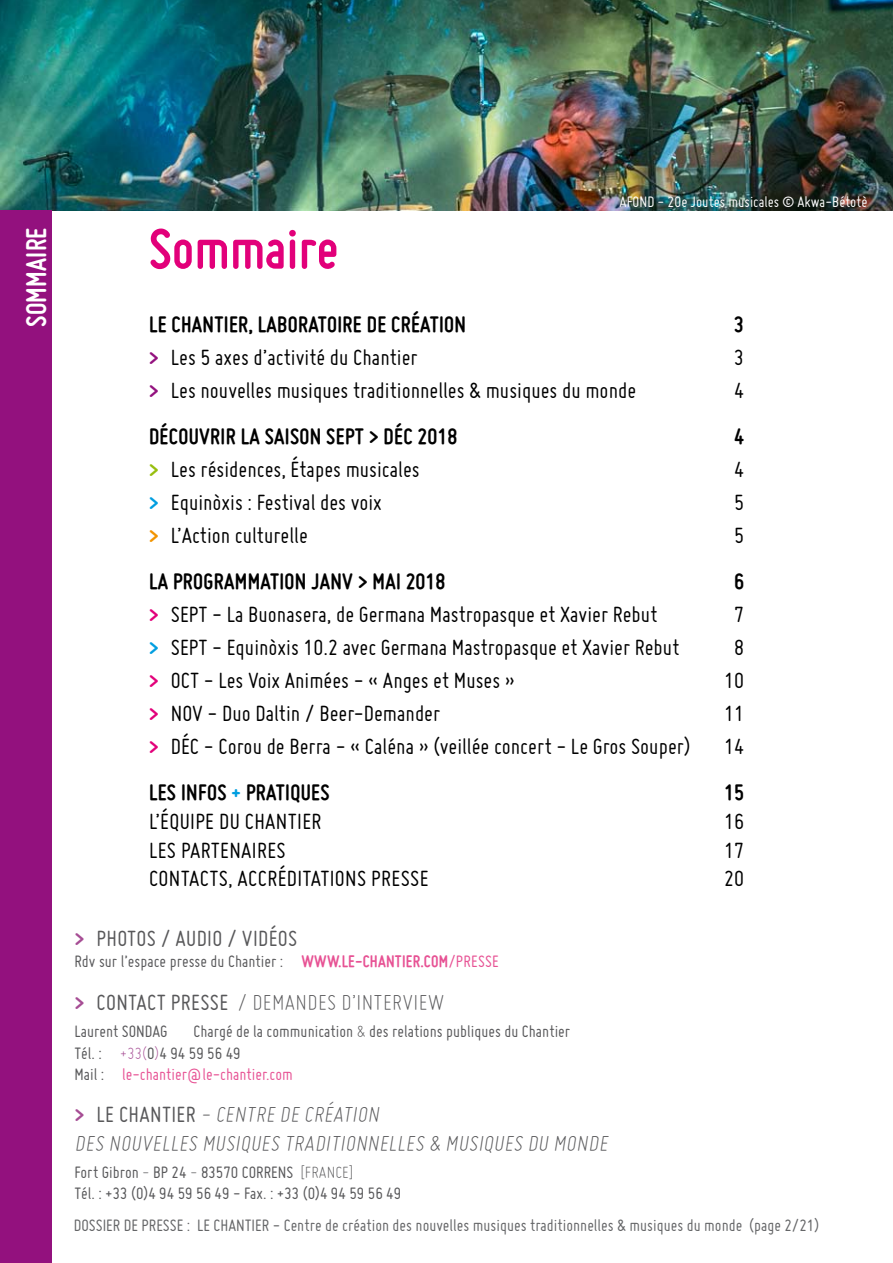
<style>
.page{position:relative;width:893px;height:1263px;background:#fff}
.page>*{position:absolute;margin:0;border:0;box-sizing:border-box;transform-origin:0 0}
.t1{font:700 60px "Miso";color:#e2007a}
.t2{font:700 30px "Miso";color:#fff}
.t3{font:24px "Miso";color:#000}
.t4{font:700 24px "Miso";letter-spacing:.015em;color:#000}
.t5{font:italic 300 24px/28.8px "Miso";color:#58585a}
.t6{font:24px "Miso";letter-spacing:.015em;color:#58585a}
.t7{font:300 24px "Miso";letter-spacing:.015em;color:#58585a}
.t8{font:18px/21.6px "Miso";color:#58585a}
.t9{font:18px "Miso";color:#646567}
.t10{font:16.5px "Miso";color:#fff}
.s1{font-weight:700;color:#93117e}
.s2{font-weight:700;color:#97be0d}
.s3{font-weight:700;color:#009ee0}
.s4{font-weight:700;color:#f29400}
.s5{font-weight:700;color:#e2007a}
.s6{color:#009ee0}
.s7{font-weight:700;color:#a64d94}
.s8{font-weight:700;color:#e75294}
.s9{color:#e75294}
.s10{font-weight:300}
.s11{font-weight:300;color:#a64d94}
.s12{font-weight:700;font-style:normal;color:#a64d94}
.s13{font-weight:400;font-style:normal}
</style>
<div class="page">
<img style="left:0;top:0;width:893px;height:210px">
<div style="left:0;top:210px;width:51px;height:1053px;background:#93117e"></div>
<p class="t2" style="left:19px;top:327px;width:100px;rotate:-90deg">SOMMAIRE</p>
<h1 class="t1" style="left:149px;top:215px;width:191px">SOMMAIRE</h1>
<p class="t10" style="left:619px;top:193px;width:249px">AFOND - 20e Joutes musicales © Akwa-Bétotè</p>
<p class="t4" style="left:149px;top:311px;width:319px">LE CHANTIER, LABORATOIRE DE CRÉATION</p>
<p class="t4" style="left:734px;top:311px;width:11px">3</p>
<p class="t3" style="left:149px;top:344px;width:270px"><span class="s1">&gt;</span> Les 5 axes d’activité du Chantier</p>
<p class="t3" style="left:734px;top:344px;width:11px">3</p>
<p class="t3" style="left:149px;top:377px;width:489px"><span class="s1">&gt;</span> Les nouvelles musiques traditionnelles &amp; musiques du monde</p>
<p class="t3" style="left:734px;top:377px;width:11px">4</p>
<p class="t4" style="left:149px;top:423px;width:310px">DÉCOUVRIR LA SAISON SEPT &gt; DÉC 2018</p>
<p class="t4" style="left:734px;top:423px;width:11px">4</p>
<p class="t3" style="left:149px;top:456px;width:272px"><span class="s2">&gt;</span> Les résidences, Étapes musicales</p>
<p class="t3" style="left:734px;top:456px;width:11px">4</p>
<p class="t3" style="left:149px;top:489px;width:234px"><span class="s3">&gt;</span> Equinòxis : Festival des voix</p>
<p class="t3" style="left:734px;top:489px;width:11px">5</p>
<p class="t3" style="left:149px;top:522px;width:160px"><span class="s4">&gt;</span> L’Action culturelle</p>
<p class="t3" style="left:734px;top:522px;width:11px">5</p>
<p class="t4" style="left:149px;top:567px;width:298px">LA PROGRAMMATION JANV &gt; MAI 2018</p>
<p class="t4" style="left:734px;top:567px;width:11px">6</p>
<p class="t3" style="left:149px;top:601px;width:510px"><span class="s5">&gt;</span> SEPT - La Buonasera, de Germana Mastropasque et Xavier Rebut</p>
<p class="t3" style="left:734px;top:601px;width:11px">7</p>
<p class="t3" style="left:149px;top:634px;width:532px"><span class="s3">&gt;</span> SEPT - Equinòxis 10.2 avec Germana Mastropasque et Xavier Rebut</p>
<p class="t3" style="left:734px;top:634px;width:11px">8</p>
<p class="t3" style="left:149px;top:667px;width:368px"><span class="s5">&gt;</span> OCT - Les Voix Animées - « Anges et Muses »</p>
<p class="t3" style="left:724px;top:667px;width:21px">10</p>
<p class="t3" style="left:149px;top:700px;width:293px"><span class="s5">&gt;</span> NOV - Duo Daltin / Beer-Demander</p>
<p class="t3" style="left:724px;top:700px;width:21px">11</p>
<p class="t3" style="left:149px;top:733px;width:543px"><span class="s5">&gt;</span> DÉC - Corou de Berra - « Caléna » (veillée concert - Le Gros Souper)</p>
<p class="t3" style="left:724px;top:733px;width:21px">14</p>
<p class="t4" style="left:149px;top:779px;width:182px">LES INFOS <span class="s6">+</span> PRATIQUES</p>
<p class="t4" style="left:724px;top:779px;width:21px">15</p>
<p class="t3" style="left:149px;top:808px;width:115px">L’équipe du Chantier</p>
<p class="t3" style="left:724px;top:808px;width:21px">16</p>
<p class="t3" style="left:149px;top:836px;width:42px">Les partenaires</p>
<p class="t3" style="left:724px;top:836px;width:21px">17</p>
<p class="t3" style="left:149px;top:865px;width:21px">Contacts</p>
<p class="t3" style="left:228px;top:865px;width:20px">, accréditations</p>
<p class="t3" style="left:371px;top:865px;width:9px">presse</p>
<p class="t3" style="left:724px;top:865px;width:21px">20</p>
<p class="t6" style="left:75px;top:925px;width:43px"><span class="s7">&gt;</span> Photos</p>
<p class="t6" style="left:161px;top:925px;width:102px">/ Audio / Vidéos</p>
<p class="t8" style="left:74px;top:951px;width:390px">Rdv sur l’espace presse du Chantier : <span class="s8">WWW.LE-CHANTIER.COM</span><span class="s9">/presse</span></p>
<p class="t6" style="left:75px;top:988px;width:43px"><span class="s7">&gt;</span> Contact</p>
<p class="t6" style="left:171px;top:988px;width:20px">Presse</p>
<p class="t7" style="left:238px;top:988px;width:209px">/ DEMANDES D’INTERVIEW</p>
<p class="t8" style="left:74px;top:1020px;width:95px">Laurent SONDAG</p>
<p class="t8" style="left:74px;top:1020px;width:497px;text-indent:119px">Chargé de la communication <span class="s10">&amp;</span> des relations publiques du Chantier<br>Tél. : <span class="s11">+33(</span>0<span class="s11">)</span>4 94 59 56 49<br>Mail : <span class="s9">le-chantier@le-chantier.com</span></p>
<p class="t5" style="left:75px;top:1100px;width:539px"><span class="s12">&gt;</span> <span class="s13">Le CHANTIER</span> - CENTRE DE CRÉATION<br>DES NOUVELLES MUSIQUES TRADITIONNELLES &amp; MUSIQUES DU MONDE</p>
<p class="t8" style="left:74px;top:1162px;width:328px;line-height:21px">Fort Gibron <span class="s10">-</span> BP 24 <span class="s10">-</span> 83570 CORRENS <span class="s10">[FRAN CE]<br></span>Tél. : +33 (0)4 94 59 56 49 - Fax. : +33 (0)4 94 59 56 49</p>
<p class="t9" style="left:74px;top:1215px;width:747px">DOSSIER DE PRESSE : LE CHANTIER - Centre de création des nouvelles musiques traditionnelles &amp; musiques du monde (page 2/21)</p>
</div>
